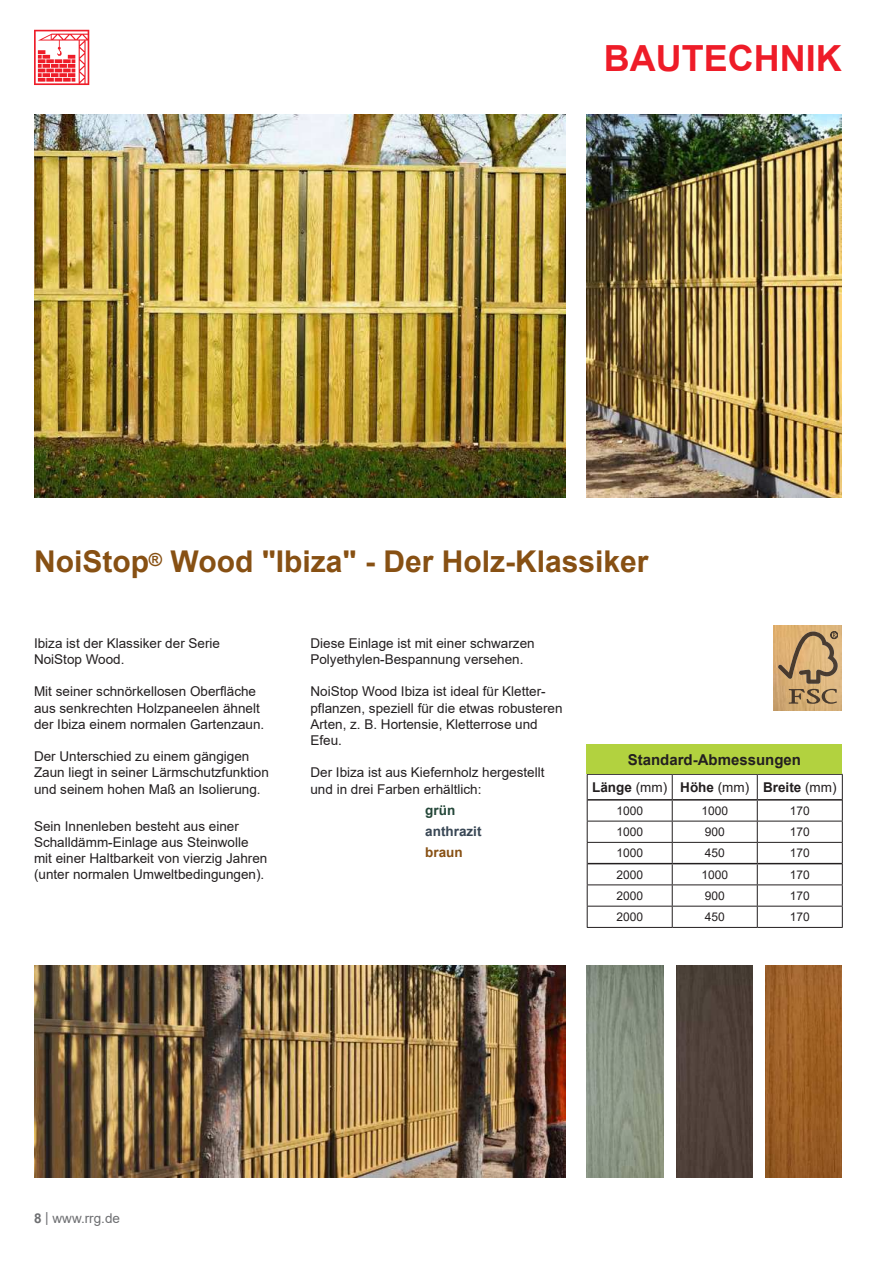
<style>
.page{position:relative;width:893px;height:1263px;background:#fff}
.page>*{position:absolute;margin:0;border:0;box-sizing:border-box;transform-origin:0 0}
.t1{font:700 36px "Arial";color:#ee1c28}
.t2{font:700 30px "Arial";color:#875013}
.t3{font:700 15px "Arial";color:#231f20}
.t4{font:13.5px/16.2px "Arial";color:#231f20}
.t5{font:700 13.5px "Arial";color:#231f20}
.t6{font:13.5px "Arial";color:#6d6e71}
.t7{font:700 13.5px "Arial";color:#384654}
.t8{font:700 13.5px "Arial";color:#875013}
.t9{font:700 13.5px "Arial";color:#244739}
.t10{font:12px "Arial";color:#231f20}
.s1{font-weight:400}
.s2{font-weight:700}
</style>
<div class="page">
<svg style="left:34px;top:30px;width:55px;height:55px"></svg>
<img style="left:34px;top:115px;width:532px;height:382px">
<img style="left:587px;top:115px;width:255px;height:382px">
<img style="left:676px;top:965px;width:77px;height:213px">
<img style="left:765px;top:965px;width:77px;height:213px">
<img style="left:587px;top:965px;width:76px;height:213px">
<img style="left:34px;top:965px;width:532px;height:213px">
<hr style="left:587px;top:774px;width:85px;height:1px;background:#231f20">
<hr style="left:672px;top:774px;width:85px;height:1px;background:#231f20">
<hr style="left:757px;top:774px;width:86px;height:1px;background:#231f20">
<hr style="left:587px;top:821px;width:85px;height:1px;background:#231f20">
<hr style="left:672px;top:821px;width:85px;height:1px;background:#231f20">
<hr style="left:757px;top:821px;width:86px;height:1px;background:#231f20">
<hr style="left:587px;top:842px;width:85px;height:1px;background:#231f20">
<hr style="left:672px;top:842px;width:85px;height:1px;background:#231f20">
<hr style="left:757px;top:842px;width:86px;height:1px;background:#231f20">
<hr style="left:587px;top:884px;width:85px;height:1px;background:#231f20">
<hr style="left:672px;top:884px;width:85px;height:1px;background:#231f20">
<hr style="left:757px;top:884px;width:86px;height:1px;background:#231f20">
<hr style="left:757px;top:906px;width:86px;height:1px;background:#231f20">
<svg style="left:757px;top:775px;width:1px;height:152px"></svg>
<svg style="left:842px;top:775px;width:1px;height:152px"></svg>
<hr style="left:757px;top:927px;width:86px;height:1px;background:#231f20">
<hr style="left:587px;top:906px;width:85px;height:1px;background:#231f20">
<svg style="left:587px;top:775px;width:1px;height:152px"></svg>
<hr style="left:672px;top:906px;width:85px;height:1px;background:#231f20">
<svg style="left:672px;top:775px;width:1px;height:152px"></svg>
<hr style="left:587px;top:927px;width:85px;height:1px;background:#231f20">
<hr style="left:672px;top:927px;width:85px;height:1px;background:#231f20">
<hr style="left:588px;top:799px;width:84px;height:1px;background:#231f20">
<hr style="left:672px;top:799px;width:85px;height:1px;background:#231f20">
<hr style="left:757px;top:799px;width:85px;height:1px;background:#231f20">
<hr style="left:588px;top:863px;width:84px;height:1px;background:#231f20">
<hr style="left:672px;top:863px;width:85px;height:1px;background:#231f20">
<hr style="left:757px;top:863px;width:85px;height:1px;background:#231f20">
<div style="left:587px;top:744px;width:255px;height:30px;background:#b2d23f"></div>
<img style="left:774px;top:625px;width:68px;height:85px">
<svg style="left:778px;top:631px;width:60px;height:73px"></svg>
<h1 class="t1" style="left:604px;top:44px;width:239px">BAUTECHNIK</h1>
<h2 class="t2" style="left:34px;top:550px;width:616px">NoiStop<sup>®</sup> Wood "Ibiza" - Der Holz-Klassiker</h2>
<p class="t4" style="left:34px;top:636px;width:188px">Ibiza ist der Klassiker der Serie<br>NoiStop Wood.</p>
<p class="t4" style="left:34px;top:685px;width:232px">Mit seiner schnörkellosen Oberfläche aus senkrechten Holzpaneelen ähnelt der Ibiza einem normalen Gartenzaun.</p>
<p class="t4" style="left:34px;top:749px;width:236px">Der Unterschied zu einem gängigen<br>Zaun liegt in seiner Lärmschutzfunktion und seinem hohen Maß an Isolierung.</p>
<p class="t4" style="left:34px;top:819px;width:235px">Sein Innenleben besteht aus einer Schalldämm-Einlage aus Steinwolle mit einer Haltbarkeit von vierzig Jahren (unter normalen Umweltbedingungen).</p>
<p class="t4" style="left:310px;top:636px;width:226px">Diese Einlage ist mit einer schwarzen<br>Polyethylen-Bespannung versehen.</p>
<p class="t4" style="left:310px;top:685px;width:254px">NoiStop Wood Ibiza ist ideal für Kletter&shy;pflanzen, speziell für die etwas robusteren Arten, z. B. Hortensie, Kletterrose und Efeu.</p>
<p class="t4" style="left:310px;top:766px;width:236px">Der Ibiza ist aus Kiefernholz hergestellt und in drei Farben erhältlich:</p>
<p class="t9" style="left:425px;top:800px;width:31px">grün</p>
<p class="t7" style="left:425px;top:826px;width:58px">anthrazit</p>
<p class="t8" style="left:425px;top:847px;width:39px">braun</p>
<p class="t3" style="left:628px;top:749px;width:175px">Standard-Abmessungen</p>
<p class="t5" style="left:592px;top:782px;width:246px">Länge <span class="s1">(mm)</span> Höhe <span class="s1">(mm)</span> Breite <span class="s1">(mm)</span></p>
<p class="t10" style="left:616px;top:806px;width:28px">1000</p>
<p class="t10" style="left:701px;top:806px;width:28px">1000</p>
<p class="t10" style="left:790px;top:806px;width:22px">170</p>
<p class="t10" style="left:616px;top:827px;width:28px">1000</p>
<p class="t10" style="left:705px;top:827px;width:22px">900</p>
<p class="t10" style="left:790px;top:827px;width:22px">170</p>
<p class="t10" style="left:616px;top:848px;width:28px">1000</p>
<p class="t10" style="left:705px;top:848px;width:22px">450</p>
<p class="t10" style="left:790px;top:848px;width:22px">170</p>
<p class="t10" style="left:616px;top:870px;width:28px">2000</p>
<p class="t10" style="left:701px;top:870px;width:28px">1000</p>
<p class="t10" style="left:790px;top:870px;width:22px">170</p>
<p class="t10" style="left:616px;top:891px;width:28px">2000</p>
<p class="t10" style="left:705px;top:891px;width:22px">900</p>
<p class="t10" style="left:790px;top:891px;width:22px">170</p>
<p class="t10" style="left:616px;top:912px;width:28px">2000</p>
<p class="t10" style="left:705px;top:912px;width:22px">450</p>
<p class="t10" style="left:790px;top:912px;width:22px">170</p>
<p class="t6" style="left:34px;top:1213px;width:88px"><span class="s2">8</span> | www.rrg.de</p>
</div>
